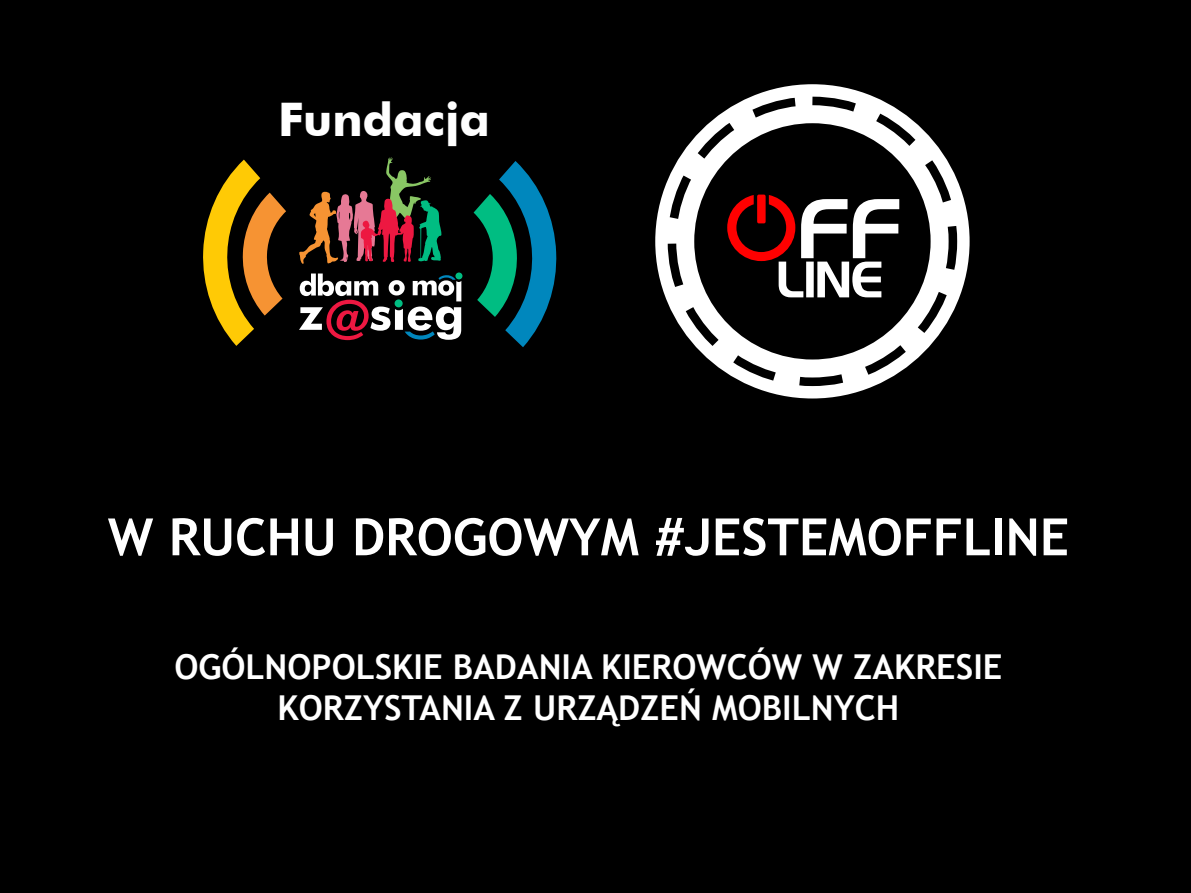
<style>
.page{position:relative;width:1191px;height:893px;background:#000}
.page>*{position:absolute;margin:0;border:0;box-sizing:border-box;transform-origin:0 0}
.t1{font:700 51.45px "Trebuchet MS";color:#fff}
.t2{font:700 46.35px "Futura BT";color:#fff}
.t3{font:700 34.35px/41.1px "Trebuchet MS";color:#fff;text-align:center}
</style>
<div class="page">
<svg style="left:202px;top:160px;width:84px;height:186px;background:#76540a"></svg>
<svg style="left:473px;top:161px;width:84px;height:186px;background:#00494e"></svg>
<svg style="left:299px;top:157px;width:143px;height:107px;background:#402922"></svg>
<div style="left:455px;top:273px;width:7px;height:6px;background:#00bd82;border-radius:50%"></div>
<svg style="left:299px;top:273px;width:162px;height:67px"></svg>
<svg style="left:655px;top:84px;width:314px;height:314px;fill:#000"></svg>
<div style="left:667px;top:97px;width:290px;height:289px;border:9px dashed #000;border-radius:50%"></div>
<svg style="left:727px;top:195px;width:172px;height:102px"></svg>
<h2 class="t2" style="left:278px;top:92px;width:213px">Fundacja</h2>
<h1 class="t1" style="left:108px;top:505px;width:962px">W RUCHU DROGOWYM #JESTEMOFFLINE</h1>
<p class="t3" style="left:174px;top:646px;width:829px">OGÓLNOPOLSKIE BADANIA KIEROWCÓW W ZAKRESIE<br>KORZYSTANIA Z URZĄDZEŃ MOBILNYCH</p>
</div>
